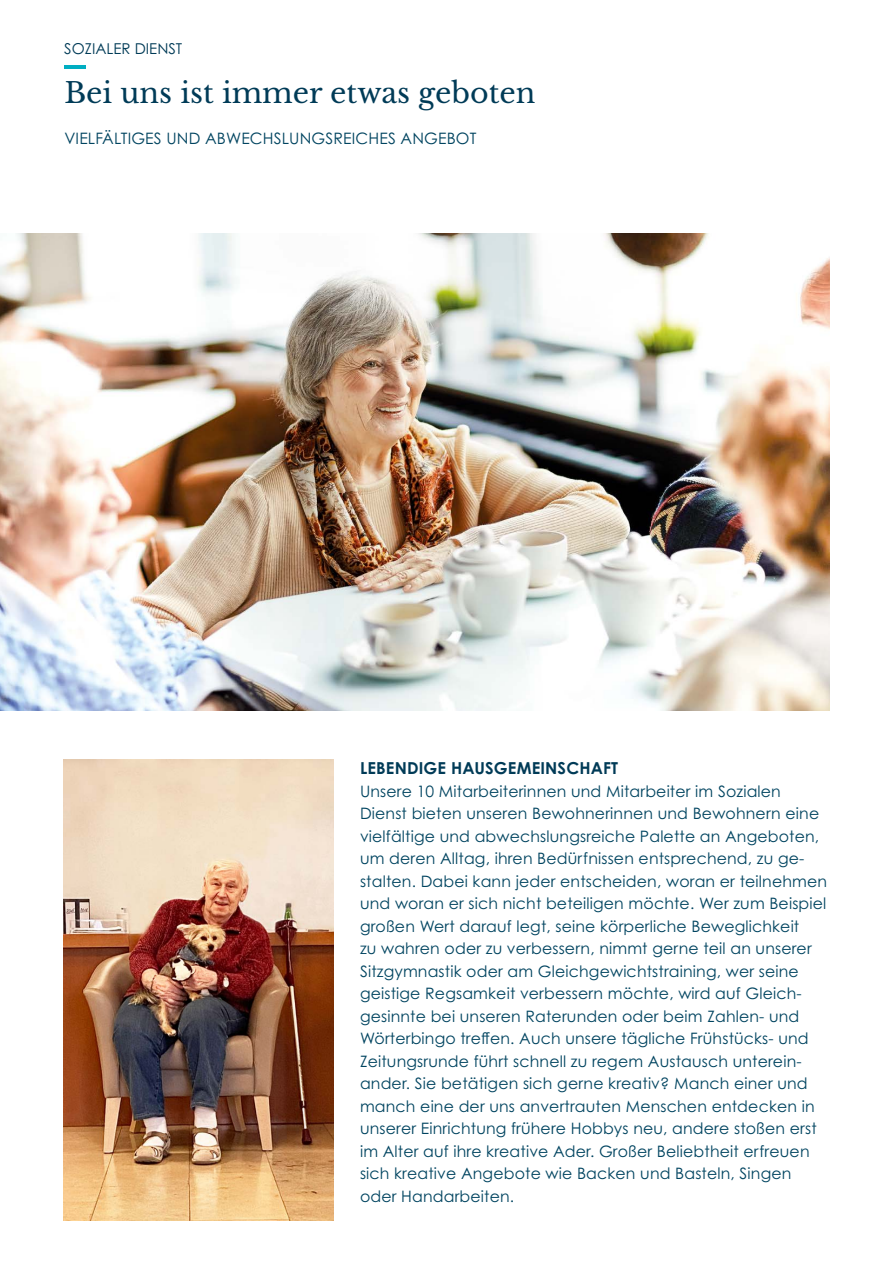
<style>
.page{position:relative;width:893px;height:1263px;background:#fff}
.page>*{position:absolute;margin:0;border:0;box-sizing:border-box;transform-origin:0 0}
.t1{font:28.5px "Libre Baskerville";color:#003b57}
.t2{font:700 16.5px "Century Gothic Pro";letter-spacing:.01em;color:#003b57}
.t3{font:15.75px/22.5px "Century Gothic Pro";letter-spacing:.01em;color:#004460}
.t4{font:15px "Century Gothic Pro";color:#003b57}
</style>
<div class="page">
<hr style="left:64px;top:65px;width:22px;height:4px;background:#00aec2">
<img style="left:64px;top:759px;width:269px;height:461px">
<img style="left:0;top:234px;width:829px;height:477px">
<p class="t4" style="left:64px;top:39px;width:119px">SOZIALER DIENST</p>
<h1 class="t1" style="left:64px;top:75px;width:473px">Bei uns ist immer etwas geboten</h1>
<p class="t3" style="left:64px;top:127px;width:413px">VIELFÄLTIGES UND ABWECHSLUNGSREICHES ANGEBOT</p>
<p class="t2" style="left:360px;top:758px;width:260px">LEBENDIGE HAUSGEMEINSCHAFT</p>
<p class="t3" style="left:360px;top:779px;width:469px">Unsere 10 Mitarbeiterinnen und Mitarbeiter im Sozialen Dienst bieten unseren Bewohnerinnen und Bewohnern eine vielfältige und abwechslungsreiche Palette an Angeboten, um deren Alltag, ihren Bedürfnissen entsprechend, zu ge&shy;stalten. Dabei kann jeder entscheiden, woran er teilnehmen und woran er sich nicht beteiligen möchte. Wer zum Beispiel großen Wert darauf legt, seine körperliche Beweglichkeit<br>zu wahren oder zu verbessern, nimmt gerne teil an unserer Sitzgymnastik oder am Gleichgewichtstraining, wer seine geistige Regsamkeit verbessern möchte, wird auf Gleich&shy;gesinnte bei unseren Raterunden oder beim Zahlen- und Wörterbingo treffen. Auch unsere tägliche Frühstücks- und Zeitungsrunde führt schnell zu regem Austausch unterein&shy;ander. Sie betätigen sich gerne kreativ? Manch einer und manch eine der uns anvertrauten Menschen entdecken in unserer Einrichtung frühere Hobbys neu, andere stoßen erst im Alter auf ihre kreative Ader. Großer Beliebtheit erfreuen sich kreative Angebote wie Backen und Basteln, Singen oder Handarbeiten.</p>
</div>
